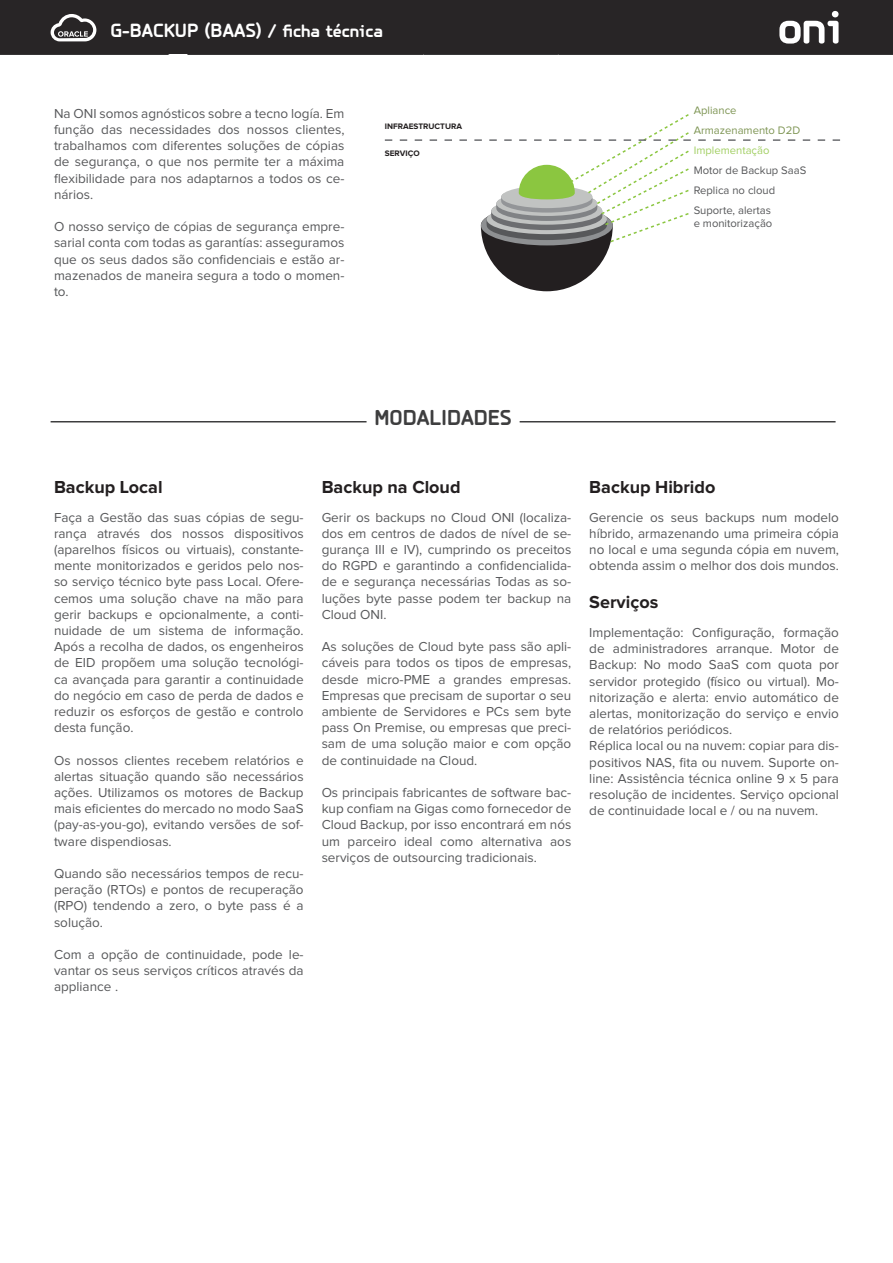
<style>
.page{position:relative;width:893px;height:1263px;background:#fff}
.page>*{position:absolute;margin:0;border:0;box-sizing:border-box;transform-origin:0 0}
.t1{font:700 22.5px "PF Isotext Pro";color:#3e3e3f}
.t2{font:700 19.95px "PF Isotext Pro";color:#fff}
.TT-l{font:700 18px "Proxima Nova";color:#231f20}
.Estilo_de_párrafo_1{font:13.5px/16.2px "Proxima Nova";color:#57585a;text-align:justify}
.Estilo_de_párrafo_1-2{font:11.25px/13.5px "Proxima Nova";color:#57585a}
.Estilo_de_párrafo_1-3{font:11.25px "Proxima Nova";color:#7e9554}
.Estilo_de_párrafo_1-4{font:11.25px "Proxima Nova";color:#a2cf63}
.TT-l-2{font:700 8.25px "Proxima Nova";color:#231f20}
.s1{font-size:18px}
</style>
<div class="page">
<div style="left:0;top:0;width:893px;height:54px;background:#282526"></div>
<hr style="left:520px;top:421px;width:316px;height:1px;background:#3e3e3f">
<hr style="left:51px;top:421px;width:316px;height:1px;background:#3e3e3f">
<svg style="left:385px;top:114px;width:455px;height:177px"></svg>
<h2 class="t2" style="left:110px;top:19px;width:274px">G-BACKUP (BAAS) <span class="s1">/ ficha técnica</span></h2>
<p class="Estilo_de_párrafo_1" style="left:54px;top:106px;width:292px">Na ONI somos agnósticos sobre a tecno logía. Em função das necessidades dos nossos clientes, trabalhamos com diferentes soluções de cópias de segurança, o que nos permite ter a máxima flexibilidade para nos adaptarnos a todos os ce&shy;nários.</p>
<p class="Estilo_de_párrafo_1" style="left:54px;top:219px;width:292px">O nosso serviço de cópias de segurança empre&shy;sarial conta com todas as garantías: asseguramos que os seus dados são confidenciais e estão ar&shy;mazenados de maneira segura a todo o momen&shy;to.</p>
<p class="TT-l-2" style="left:385px;top:122px;width:79px">INFRAESTRUCTURA</p>
<p class="TT-l-2" style="left:385px;top:150px;width:36px">SERVIÇO</p>
<p class="Estilo_de_párrafo_1-3" style="left:694px;top:105px;width:44px">Apliance</p>
<p class="Estilo_de_párrafo_1-3" style="left:694px;top:125px;width:108px">Armazenamento D2D</p>
<p class="Estilo_de_párrafo_1-4" style="left:694px;top:145px;width:77px">Implementação</p>
<p class="Estilo_de_párrafo_1-2" style="left:694px;top:164px;width:114px">Motor de Backup SaaS</p>
<p class="Estilo_de_párrafo_1-2" style="left:694px;top:184px;width:83px">Replica no cloud</p>
<p class="Estilo_de_párrafo_1-2" style="left:694px;top:204px;width:80px">Suporte, alertas e monitorização</p>
<p class="t1" style="left:374px;top:405px;width:139px">MODALIDADES</p>
<p class="TT-l" style="left:54px;top:478px;width:110px">Backup Local</p>
<p class="Estilo_de_párrafo_1" style="left:54px;top:510px;width:251px">Faça a Gestão das suas cópias de segu&shy;rança através dos nossos dispositivos (aparelhos físicos ou virtuais), constante&shy;mente monitorizados e geridos pelo nos&shy;so serviço técnico byte pass Local. Ofere&shy;cemos uma solução chave na mão para gerir backups e opcionalmente, a conti&shy;nuidade de um sistema de informação.<br>Após a recolha de dados, os engenheiros de EID propõem uma solução tecnológi&shy;ca avançada para garantir a continuidade do negócio em caso de perda de dados e reduzir os esforços de gestão e controlo desta função.</p>
<p class="Estilo_de_párrafo_1" style="left:54px;top:753px;width:251px">Os nossos clientes recebem relatórios e alertas situação quando são necessários ações. Utilizamos os motores de Backup mais eficientes do mercado no modo SaaS (pay-as-you-go), evitando versões de sof&shy;tware dispendiosas.</p>
<p class="Estilo_de_párrafo_1" style="left:54px;top:866px;width:251px">Quando são necessários tempos de recu&shy;peração (RTOs) e pontos de recuperação (RPO) tendendo a zero, o byte pass é a solução.</p>
<p class="Estilo_de_párrafo_1" style="left:54px;top:947px;width:251px">Com a opção de continuidade, pode le&shy;vantar os seus serviços críticos através da appliance .</p>
<p class="TT-l" style="left:322px;top:478px;width:140px">Backup na Cloud</p>
<p class="Estilo_de_párrafo_1" style="left:322px;top:510px;width:251px">Gerir os backups no Cloud ONI (localiza&shy;dos em centros de dados de nível de se&shy;gurança III e IV), cumprindo os preceitos do RGPD e garantindo a confidencialida&shy;de e segurança necessárias Todas as so&shy;luções byte passe podem ter backup na Cloud ONI.</p>
<p class="Estilo_de_párrafo_1" style="left:322px;top:639px;width:251px">As soluções de Cloud byte pass são apli&shy;cáveis para todos os tipos de empresas, desde micro-PME a grandes empresas.<br>Empresas que precisam de suportar o seu ambiente de Servidores e PCs sem byte pass On Premise, ou empresas que preci&shy;sam de uma solução maior e com opção de continuidade na Cloud.</p>
<p class="Estilo_de_párrafo_1" style="left:322px;top:785px;width:251px">Os principais fabricantes de software bac&shy;kup confiam na Gigas como fornecedor de Cloud Backup, por isso encontrará em nós um parceiro ideal como alternativa aos serviços de outsourcing tradicionais.</p>
<p class="TT-l" style="left:589px;top:478px;width:128px">Backup Hibrido</p>
<p class="Estilo_de_párrafo_1" style="left:589px;top:510px;width:251px">Gerencie os seus backups num modelo híbrido, armazenando uma primeira cópia no local e uma segunda cópia em nuvem, obtenda assim o melhor dos dois mundos.</p>
<p class="TT-l" style="left:589px;top:594px;width:70px">Serviços</p>
<p class="Estilo_de_párrafo_1" style="left:589px;top:625px;width:251px">Implementação: Configuração, formação de administradores arranque. Motor de Backup: No modo SaaS com quota por servidor protegido (físico ou virtual). Mo&shy;nitorização e alerta: envio automático de alertas, monitorização do serviço e envio de relatórios periódicos.</p>
<p class="Estilo_de_párrafo_1" style="left:589px;top:738px;width:251px">Réplica local ou na nuvem: copiar para dis&shy;positivos NAS, fita ou nuvem. Suporte on&shy;line: Assistência técnica online 9 x 5 para resolução de incidentes. Serviço opcional de continuidade local e / ou na nuvem.</p>
</div>
